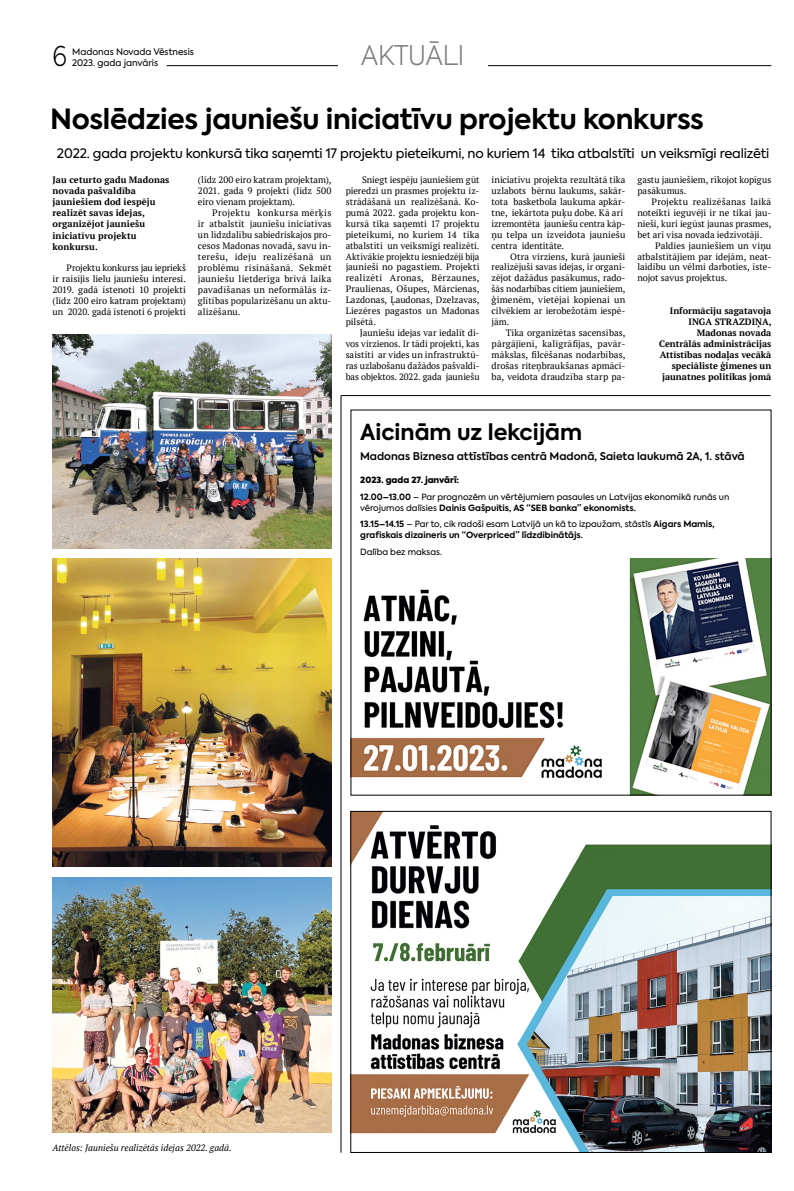
<style>
.page{position:relative;width:794px;height:1191px;background:#fff}
.page>*{position:absolute;margin:0;border:0;box-sizing:border-box;transform-origin:0 0}
.t1{font:700 27.7px "Axiforma";letter-spacing:-.01em;color:#000}
.t2{font:300 27px "Axiforma";letter-spacing:-.025em;color:#827e7b}
.t3{font:300 27px "Axiforma";color:#000;scale:.9 1}
.t4{font:700 22px "Axiforma";color:#000}
.t5{font:13px "Axiforma";letter-spacing:-.01em;color:#000}
.t6{font:600 10.6px "Axiforma";color:#000}
.t7{font:9.2px/10.9px "PT Serif";letter-spacing:.005em;color:#000;text-align:justify}
.t8{font:700 9.2px/11px "PT Serif";color:#000}
.t9{font:italic 9.2px "PT Serif";color:#000}
.t10{font:9px/11px "Axiforma";color:#000}
.t11{font:8.6px/16.7px "Axiforma";color:#000}
.t12{font:700 8.6px "Axiforma";color:#000}
.s1{font-weight:900}
.s2{font-weight:700}
</style>
<div class="page">
<img style="left:353px;top:559px;width:416px;height:234px">
<hr style="left:167px;top:65px;width:604px;height:1px;background:#000">
<div style="left:338px;top:30px;width:150px;height:50px;background:#fff"></div>
<img style="left:352px;top:813px;width:417px;height:337px">
<div style="left:350px;top:811px;width:421px;height:341px;border:1px solid #000"></div>
<img style="left:52px;top:558px;width:279px;height:308px">
<img style="left:52px;top:877px;width:279px;height:255px">
<img style="left:52px;top:334px;width:279px;height:215px">
<hr style="left:341px;top:395px;width:429px;height:1px;background:#000">
<hr style="left:341px;top:395px;width:1px;height:757px;background:#000">
<h2 class="t3" style="left:52px;top:39px;width:18px">6</h2>
<p class="t10" style="left:72px;top:47px;width:123px">Madonas Novada Vēstnesis<br>2023. gada janvāris</p>
<h2 class="t2" style="left:361px;top:38px;width:105px">AKTUĀLI</h2>
<h1 class="t1" style="left:50px;top:100px;width:655px">Noslēdzies jauniešu iniciatīvu projektu konkurss</h1>
<h3 class="t5" style="left:57px;top:144px;width:714px">2022. gada projektu konkursā tika saņemti 17 projektu pieteikumi, no kuriem 14 tika atbalstīti un veiksmīgi realizēti</h3>
<p class="t8" style="left:52px;top:174px;width:118px">Jau ceturto gadu Madonas novada pašvaldība jauniešiem dod iespēju realizēt savas idejas, organizējot jauniešu iniciatīvu projektu konkursu.</p>
<p class="t7" style="left:52px;top:262px;width:135px;text-indent:14px">Projektu konkurss jau iepriekš ir raisījis lielu jauniešu interesi.<br>2019. gadā īstenoti 10 projekti (līdz 200 eiro katram projektam) un 2020. gadā īstenoti 6 projekti</p>
<p class="t7" style="left:198px;top:174px;width:135px">(līdz 200 eiro katram projektam), 2021. gada 9 projekti (līdz 500 eiro vienam projektam).</p>
<p class="t7" style="left:198px;top:207px;width:135px;text-indent:14px">Projektu konkursa mērķis ir atbalstīt jauniešu iniciatīvas un līdzdalību sabiedriskajos pro&shy;cesos Madonas novadā, savu in&shy;terešu, ideju realizēšanā un problēmu risināšanā. Sekmēt jauniešu lietderīga brīvā laika pavadīšanas un neformālās iz&shy;glītības popularizēšanu un aktu&shy;alizēšanu.</p>
<p class="t7" style="left:346px;top:174px;width:135px;text-indent:16px">Sniegt iespēju jauniešiem gūt pieredzi un prasmes projektu iz&shy;strādāšanā un realizēšanā. Ko&shy;pumā 2022. gada projektu kon&shy;kursā tika saņemti 17 projektu pieteikumi, no kuriem 14 tika atbalstīti un veiksmīgi realizēti.<br>Aktīvākie projektu iesniedzēji bija jaunieši no pagastiem. Projekti realizēti Aronas, Bērzaunes, Praulienas, Ošupes, Mārcienas, Lazdonas, Ļaudonas, Dzelzavas, Liezēres pagastos un Madonas pilsētā.</p>
<p class="t7" style="left:346px;top:327px;width:135px;text-indent:14px">Jauniešu idejas var iedalīt di&shy;vos virzienos. Ir tādi projekti, kas saistīti ar vides un infrastruktū&shy;ras uzlabošanu dažādos pašvaldī&shy;bas objektos. 2022. gada jauniešu</p>
<p class="t7" style="left:491px;top:174px;width:135px;text-align:left">iniciatīvu projekta rezultātā tika uzlabots bērnu laukums, sakār&shy;tota basketbola laukuma apkār&shy;tne, iekārtota puķu dobe. Kā arī izremontēta jauniešu centra kāp&shy;ņu telpa un izveidota jauniešu centra identitāte.</p>
<p class="t7" style="left:491px;top:251px;width:135px;text-indent:19px">Otra virziens, kurā jaunieši realizējuši savas idejas, ir organi&shy;zējot dažādus pasākumus, rado&shy;šās nodarbības citiem jauniešiem, ģimenēm, vietējai kopienai un cilvēkiem ar ierobežotām iespē&shy;jām.</p>
<p class="t7" style="left:491px;top:327px;width:135px;text-indent:14px">Tika organizētas sacensības, pārgājieni, kaligrāfijas, pavār&shy;mākslas, filcēšanas nodarbības, drošas riteņbraukšanas apmācī&shy;ba, veidota draudzība starp pa-</p>
<p class="t7" style="left:637px;top:174px;width:135px">gastu jauniešiem, rīkojot kopīgus pasākumus.</p>
<p class="t7" style="left:651px;top:196px;width:121px">Projektu realizēšanas laikā</p>
<p class="t7" style="left:637px;top:207px;width:135px">noteikti ieguvēji ir ne tikai jau-</p>
<p class="t7" style="left:637px;top:218px;width:135px">nieši, kuri iegūst jaunas prasmes,</p>
<p class="t7" style="left:637px;top:229px;width:126px">bet arī visa novada iedzīvotāji.</p>
<p class="t7" style="left:655px;top:240px;width:118px">Paldies jauniešiem un viņu</p>
<p class="t7" style="left:637px;top:251px;width:135px">atbalstītājiem par idejām, neat-</p>
<p class="t7" style="left:637px;top:262px;width:135px">laidību un vēlmi darboties, īste-</p>
<p class="t7" style="left:637px;top:272px;width:91px">nojot savus projektus.</p>
<p class="t8" style="left:659px;top:305px;width:114px;text-align:right">Informāciju sagatavoja<br>INGA STRAZDIŅA,<br>Madonas novada<br>Centrālās administrācijas<br>Attīstības nodaļas vecākā speciāliste ģimenes un jaunatnes politikas jomā</p>
<h3 class="t4" style="left:360px;top:416px;width:223px">Aicinām uz lekcijām</h3>
<p class="t6" style="left:360px;top:449px;width:386px">Madonas Biznesa attīstības centrā Madonā, Saieta laukumā 2A, 1. stāvā</p>
<p class="t11" style="left:360px;top:472px;width:370px"><span class="s1">2023. gada 27. janvārī:<br></span><span class="s2">12.00–13.00</span> – Par prognozēm un vērtējumiem pasaules un Latvijas ekonomikā runās un</p>
<p class="t11" style="left:360px;top:499px;width:356px">vērojumos dalīsies <span class="s2">Dainis Gašpuitis, AS “SEB banka” ekonomists.<br>13.15–14.15</span> – Par to, cik radoši esam Latvijā un kā to izpaužam, stāstīs <span class="s2">Aigars Mamis,</span></p>
<p class="t12" style="left:360px;top:529px;width:224px">grafiskais dizaineris un “Overpriced” līdzdibinātājs.</p>
<p class="t11" style="left:360px;top:544px;width:83px">Dalība bez maksas.</p>
<p class="t9" style="left:52px;top:1142px;width:181px">Attēlos: Jauniešu realizētās idejas 2022. gadā.</p>
</div>
